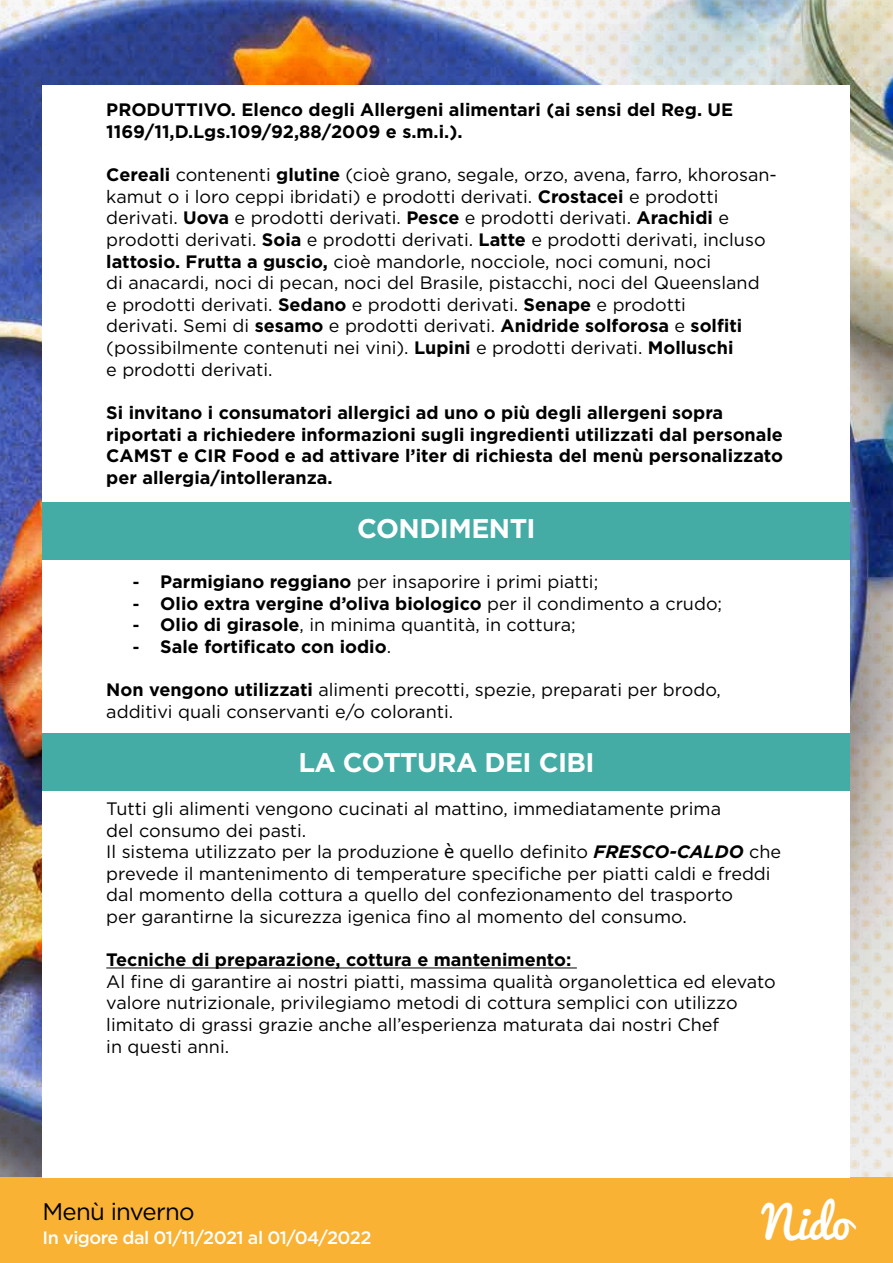
<style>
.page{position:relative;width:893px;height:1263px;background:#fff}
.page>*{position:absolute;margin:0;border:0;box-sizing:border-box;transform-origin:0 0}
.t1{font:44.25px "Pacifico";color:#fff}
.t2{font:700 27px "Gotham";letter-spacing:-.02em;color:#fff}
.t3{font:24px "Gotham";letter-spacing:-.03em;color:#000}
.t4{font:18px/21.6px "Gotham";color:#000}
.t5{font:700 18px/21.6px "Gotham";color:#000}
.t6{font:500 18px "Gotham";letter-spacing:-.03em;color:#fff}
.s1{font-weight:700}
.s2{font-family:"Helvetica";font-weight:700}
.s3{font-family:"Helvetica"}
.s4{font-weight:400}
.s5{font-family:"Tahoma"}
.s6{font-family:"Gotham HTF";font-weight:700;font-style:italic}
</style>
<div class="page">
<img style="left:0;top:634px;width:893px;height:544px">
<img style="left:0;top:0;width:893px;height:631px">
<div style="left:0;top:1178px;width:893px;height:85px;background:#f9b234"></div>
<div style="left:43px;top:85px;width:807px;height:1093px;background:#fff"></div>
<div style="left:43px;top:502px;width:807px;height:57px;background:#45aba5"></div>
<div style="left:43px;top:733px;width:807px;height:58px;background:#45aba5"></div>
<hr style="left:106px;top:967px;width:471px;height:1px;background:#000">
<p class="t5" style="left:106px;top:99px;width:628px">PRODUTTIVO. Elenco degli Allergeni alimentari (ai sensi del Reg. UE<br>1169/11,D.Lgs.109/92,88/2009 e s.m.i.).</p>
<p class="t4" style="left:106px;top:164px;width:672px"><span class="s1">Cereali</span> contenenti <span class="s1">glutine</span> (cioè grano, segale, orzo, avena, farro, khorosan&shy;kamut o i loro ceppi ibridati) e prodotti derivati. <span class="s1">Crostacei</span> e prodotti derivati. <span class="s1">Uova</span> e prodotti derivati. <span class="s1">Pesce</span> e prodotti derivati. <span class="s1">Arachidi</span> e prodotti derivati. <span class="s1">Soia</span> e prodotti derivati. <span class="s1">Latte</span> e prodotti derivati, incluso <span class="s1">lattosio. Frutta a guscio,</span> cioè mandorle, nocciole, noci comuni, noci<br>di anacardi, noci di pecan, noci del Brasile, pistacchi, noci del Queensland<br>e prodotti derivati. <span class="s1">Sedano</span> e prodotti derivati. <span class="s1">Senape</span> e prodotti<br>derivati. Semi di <span class="s1">sesamo</span> e prodotti derivati. <span class="s1">Anidride solforosa</span> e <span class="s1">solfiti </span>(possibilmente contenuti nei vini). <span class="s1">Lupini</span> e prodotti derivati. <span class="s1">Molluschi<br></span>e prodotti derivati.</p>
<p class="t5" style="left:106px;top:402px;width:678px">Si invitano i consumatori allergici ad uno o più degli allergeni sopra riportati a richiedere informazioni sugli ingredienti utilizzati dal personale CAMST e CIR Food e ad attivare l’iter di richiesta del menù personalizzato per allergia/intolleranza.</p>
<h2 class="t2" style="left:357px;top:510px;width:180px">CONDIMENTI</h2>
<p class="t4" style="left:133px;top:570px;width:466px"><span class="s2">-</span> <span class="s1">Parmigiano reggiano</span> per insaporire i primi piatti;</p>
<p class="t5" style="left:133px;top:592px;width:590px"><span class="s3">-</span> Olio extra vergine d’oliva biologico <span class="s4">per il condimento a crudo;</span></p>
<p class="t4" style="left:133px;top:614px;width:444px"><span class="s2">-</span> <span class="s1">Olio di girasole</span>, in minima quantità, in cottura;</p>
<p class="t5" style="left:133px;top:636px;width:259px"><span class="s3">-</span> Sale fortificato con iodio<span class="s4">.</span></p>
<p class="t4" style="left:106px;top:678px;width:616px"><span class="s1">Non vengono utilizzati</span> alimenti precotti, spezie, preparati per brodo, additivi quali conservanti e/o coloranti.</p>
<h2 class="t2" style="left:298px;top:744px;width:298px">LA COTTURA DEI CIBI</h2>
<p class="t4" style="left:106px;top:797px;width:676px">Tutti gli alimenti vengono cucinati al mattino, immediatamente prima<br>del consumo dei pasti.<br>Il sistema utilizzato per la produzione <span class="s5">è</span> quello definito <span class="s6">FRESCO-CALDO</span> che prevede il mantenimento di temperature specifiche per piatti caldi e freddi dal momento della cottura a quello del confezionamento del trasporto<br>per garantirne la sicurezza igenica fino al momento del consumo.</p>
<p class="t5" style="left:106px;top:949px;width:467px">Tecniche di preparazione, cottura e mantenimento:</p>
<p class="t4" style="left:106px;top:970px;width:671px">Al fine di garantire ai nostri piatti, massima qualità organolettica ed elevato valore nutrizionale, privilegiamo metodi di cottura semplici con utilizzo limitato di grassi grazie anche all’esperienza maturata dai nostri Chef<br>in questi anni.</p>
<h3 class="t3" style="left:43px;top:1196px;width:154px">Menù inverno</h3>
<p class="t6" style="left:43px;top:1225px;width:330px">In vigore dal 01/11/2021 al 01/04/2022</p>
<h1 class="t1" style="left:762px;top:1184px;width:90px">Nido</h1>
</div>
